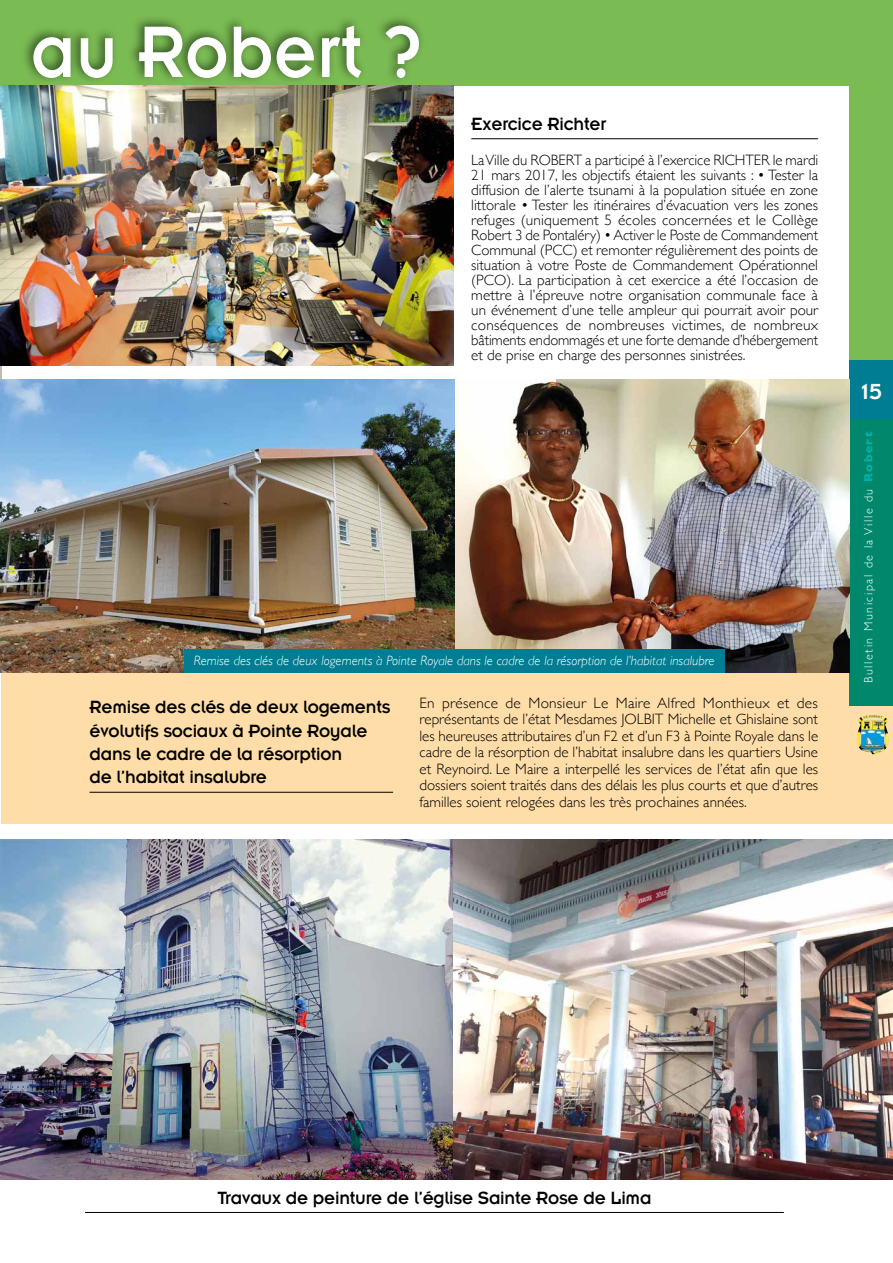
<style>
.page{position:relative;width:893px;height:1263px;background:#fff}
.page>*{position:absolute;margin:0;border:0;box-sizing:border-box;transform-origin:0 0}
.t1{font:80.1px "Insignia";letter-spacing:.01em;color:#fff;scale:.9 1}
.t2{font:24px "Insignia";color:#fff}
.t3{font:19.5px/23.4px "Insignia";letter-spacing:-.01em;color:#000;scale:.96 1}
.t4{font:300 15px/15px "Gill Sans";color:#000;text-align:justify}
.t5{font:italic 300 13.5px "Gill Sans";color:#fff}
.t6{font:300 12px "Gill Sans";letter-spacing:.13em;color:#fff}
.s1{font-weight:700;color:#00b0ab}
</style>
<div class="page">
<div style="left:2px;top:522px;width:891px;height:301px;background:#fedda8"></div>
<img style="left:0;top:365px;width:2px;height:14px">
<div style="left:849px;top:305px;width:44px;height:117px;background:#007c93"></div>
<div style="left:849px;top:0;width:44px;height:360px;background:#7bbb54"></div>
<div style="left:0;top:0;width:871px;height:86px;background:#7bbb54"></div>
<img style="left:0;top:18px;width:425px;height:68px">
<hr style="left:471px;top:138px;width:347px;height:1px;background:#000">
<hr style="left:85px;top:1212px;width:699px;height:1px;background:#000">
<img style="left:0;top:86px;width:454px;height:279px">
<img style="left:0;top:840px;width:893px;height:340px">
<hr style="left:89px;top:792px;width:304px;height:1px;background:#000">
<div style="left:849px;top:419px;width:44px;height:287px;background:#00876c"></div>
<img style="left:857px;top:715px;width:32px;height:39px">
<img style="left:454px;top:379px;width:395px;height:293px">
<img style="left:0;top:379px;width:454px;height:293px">
<div style="left:184px;top:649px;width:540px;height:23px;background:#007c93"></div>
<h1 class="t1" style="left:31px;top:11px;width:437px">au Robert ?</h1>
<h3 class="t3" style="left:471px;top:112px;width:142px">Exercice Richter</h3>
<p class="t4" style="left:471px;top:152px;width:348px">La Ville du ROBERT a participé à l’exercice RICHTER le mardi 21 mars 2017, les objectifs étaient les suivants : • Tester la diffusion de l’alerte tsunami à la population située en zone littorale • Tester les itinéraires d’évacuation vers les zones refuges (uniquement 5 écoles concernées et le Collège Robert 3 de Pontaléry) • Activer le Poste de Commandement Communal (PCC) et remonter régulièrement des points de situation à votre Poste de Commandement Opérationnel (PCO). La participation à cet exercice a été l’occasion de mettre à l’épreuve notre organisation communale face à un événement d’une telle ampleur qui pourrait avoir pour conséquences de nombreuses victimes, de nombreux bâtiments endommagés et une forte demande d’hébergement et de prise en charge des personnes sinistrées.</p>
<p class="t5" style="left:194px;top:653px;width:522px">Remise des clés de deux logements à Pointe Royale dans le cadre de la résorption de l’habitat insalubre</p>
<h3 class="t3" style="left:89px;top:695px;width:315px">Remise des clés de deux logements évolutifs sociaux à Pointe Royale dans le cadre de la résorption<br>de l’habitat insalubre</h3>
<p class="t4" style="left:419px;top:694px;width:400px;line-height:16.5px">En présence de Monsieur Le Maire Alfred Monthieux et des représentants de l’état Mesdames JOLBIT Michelle et Ghislaine sont les heureuses attributaires d’un F2 et d’un F3 à Pointe Royale dans le cadre de la résorption de l’habitat insalubre dans les quartiers Usine et Reynoird. Le Maire a interpellé les services de l’état afin que les dossiers soient traités dans des délais les plus courts et que d’autres familles soient relogées dans les très prochaines années.</p>
<h2 class="t2" style="left:861px;top:379px;width:22px">15</h2>
<p class="t6" style="left:859px;top:683px;width:253px;rotate:-90deg">Bulletin Municipal de la Ville du <span class="s1">Robert</span></p>
<h3 class="t3" style="left:217px;top:1186px;width:454px">Travaux de peinture de l’église Sainte Rose de Lima</h3>
</div>
